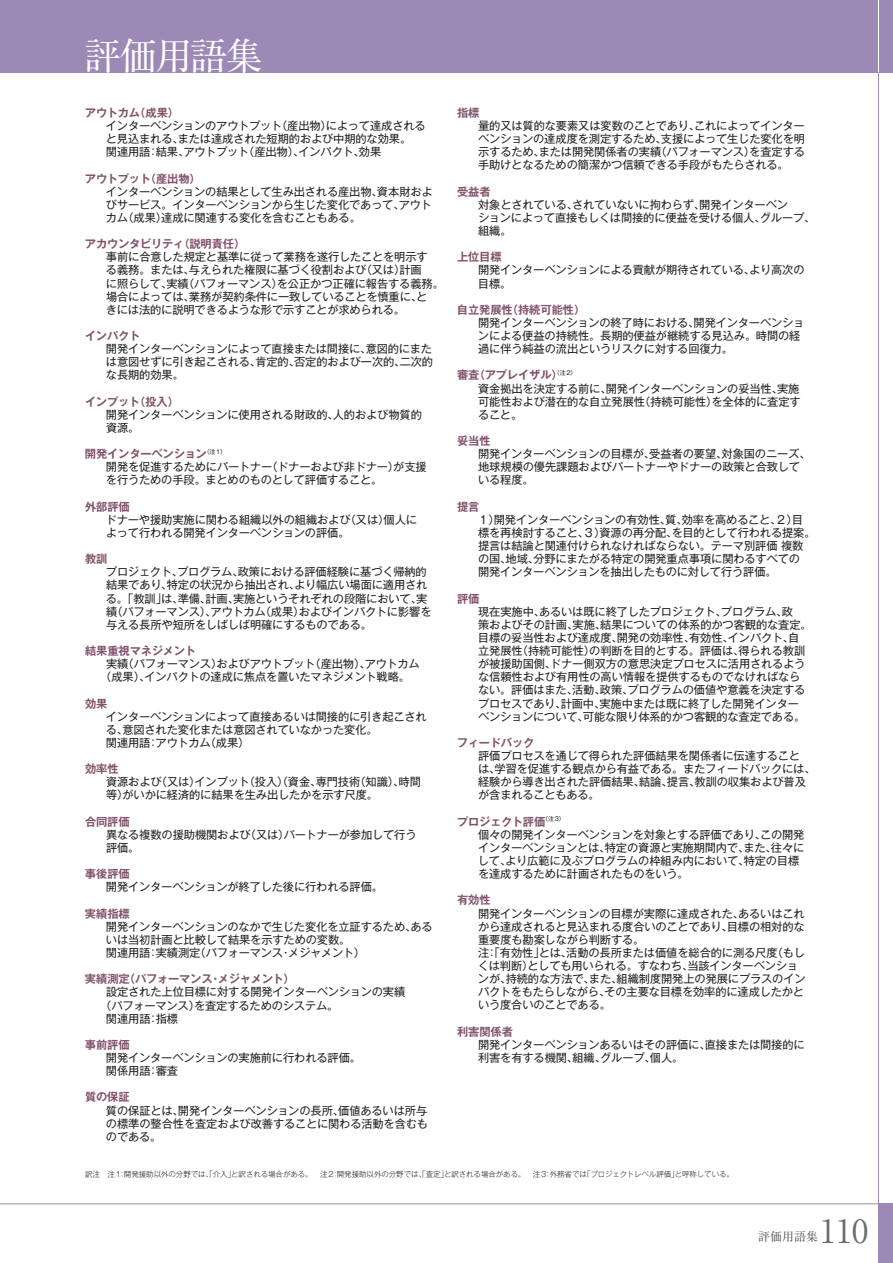
<style>
.page{position:relative;width:893px;height:1263px;background:#fff}
.page>*{position:absolute;margin:0;border:0;box-sizing:border-box;transform-origin:0 0}
.t1{font:39px "Ryumin Pro";letter-spacing:-.05em;color:#fff}
.t2{font:32.1px "Ryumin Pro";color:#6c6d70}
.t3{font:12px "Ryumin Pro";color:#57585a}
.t4{font:11.25px/13.2px "Gothic MB101 Pro";letter-spacing:-.015em;color:#231f20}
.t5{font:700 11.25px "Gothic MB101 Pro De";letter-spacing:-.015em;color:#81526c}
.t6{font:300 7.5px "Gothic MB101 Pro";letter-spacing:-.01em;color:#231f20}
.s1{font-family:"Gothic MB101 Pro De";font-weight:700;color:#81526c}
</style>
<div class="page">
<div style="left:0;top:0;width:893px;height:72px;background:#9c89b5"></div>
<hr style="left:878px;top:0;width:1px;height:1263px;background:#9c89b5">
<hr style="left:0;top:1203px;width:893px;height:1px;background:#9c89b5">
<div style="left:878px;top:1203px;width:15px;height:60px;background:#9c89b5"></div>
<hr style="left:878px;top:0;width:1px;height:72px;background:#fff">
<p class="t1" style="left:84px;top:25px;width:188px">評価用語集</p>
<p class="t4" style="left:106px;top:104px;width:321px;text-indent:-21px"><span class="s1">アウトカム（成果）<br></span>インターベンションのアウトプット（産出物）によって達成されると見込まれる、または達成された短期的および中期的な効果。<br>関連用語：結果、アウトプット（産出物）、インパクト、効果</p>
<p class="t4" style="left:106px;top:170px;width:328px;text-indent:-21px"><span class="s1">アウトプット（産出物）<br></span>インターベンションの結果として生み出される産出物、資本財およびサービス。インターベンションから生じた変化であって、アウトカム（成果）達成に関連する変化を含むこともある。</p>
<p class="t4" style="left:106px;top:236px;width:339px;text-indent:-21px"><span class="s1">アカウンタビリティ（説明責任）<br></span>事前に合意した規定と基準に従って業務を遂行したことを明示す<br>る義務。または、与えられた権限に基づく役割および（又は）計画<br>に照らして、実績（パフォーマンス）を公正かつ正確に報告する義務。場合によっては、業務が契約条件に一致していることを慎重に、と<br>きには法的に説明できるような形で示すことが求められる。</p>
<p class="t4" style="left:106px;top:328px;width:329px;text-indent:-21px"><span class="s1">インパクト<br></span>開発インターベンションによって直接または間接に、意図的にまたは意図せずに引き起こされる、肯定的、否定的および一次的、二次的な長期的効果。</p>
<p class="t4" style="left:106px;top:393px;width:317px;text-indent:-21px"><span class="s1">インプット（投入）<br></span>開発インターベンションに使用される財政的、人的および物質的資源。</p>
<p class="t4" style="left:106px;top:446px;width:322px;text-indent:-21px"><span class="s1">開発インターベンション</span><sup>（注1）<br></sup>開発を促進するためにパートナー（ドナーおよび非ドナー）が支援を行うための手段。まとめのものとして評価すること。</p>
<p class="t4" style="left:106px;top:498px;width:313px;text-indent:-21px"><span class="s1">外部評価<br></span>ドナーや援助実施に関わる組織以外の組織および（又は）個人によって行われる開発インターベンションの評価。</p>
<p class="t4" style="left:106px;top:551px;width:327px;text-indent:-21px"><span class="s1">教訓<br></span>プロジェクト、プログラム、政策における評価経験に基づく帰納的結果であり、特定の状況から抽出され、より幅広い場面に適用される。「教訓」は、準備、計画、実施というそれぞれの段階において、実績（パフォーマンス）、アウトカム（成果）およびインパクトに影響を与える長所や短所をしばしば明確にするものである。</p>
<p class="t5" style="left:85px;top:641px;width:112px">結果重視マネジメント</p>
<p class="t4" style="left:106px;top:656px;width:315px">実績（パフォーマンス）およびアウトプット（産出物）、アウトカム</p>
<p class="t4" style="left:100px;top:669px;width:311px">（成果）、インパクトの達成に焦点を置いたマネジメント戦略。</p>
<p class="t4" style="left:106px;top:695px;width:322px;text-indent:-21px"><span class="s1">効果<br></span>インターベンションによって直接あるいは間接的に引き起こされる、意図された変化または意図されていなかった変化。<br>関連用語：アウトカム（成果）</p>
<p class="t4" style="left:106px;top:761px;width:316px;text-indent:-21px"><span class="s1">効率性<br></span>資源および（又は）インプット（投入）（資金、専門技術（知識）、時間等）がいかに経済的に結果を生み出したかを示す尺度。</p>
<p class="t4" style="left:106px;top:813px;width:312px;text-indent:-21px"><span class="s1">合同評価<br></span>異なる複数の援助機関および（又は）パートナーが参加して行う評価。</p>
<p class="t4" style="left:106px;top:866px;width:279px;text-indent:-21px"><span class="s1">事後評価<br></span>開発インターベンションが終了した後に行われる評価。</p>
<p class="t4" style="left:106px;top:905px;width:328px;text-indent:-21px"><span class="s1">実績指標<br></span>開発インターベンションのなかで生じた変化を立証するため、あるいは当初計画と比較して結果を示すための変数。<br>関連用語：実績測定（パフォーマンス・メジャメント）</p>
<p class="t5" style="left:85px;top:969px;width:211px">実績測定（パフォーマンス・メジャメント）</p>
<p class="t4" style="left:106px;top:984px;width:301px">設定された上位目標に対する開発インターベンションの実績</p>
<p class="t4" style="left:100px;top:997px;width:240px">（パフォーマンス）を査定するためのシステム。</p>
<p class="t4" style="left:106px;top:1010px;width:74px">関連用語：指標</p>
<p class="t4" style="left:106px;top:1036px;width:257px;text-indent:-21px"><span class="s1">事前評価<br></span>開発インターベンションの実施前に行われる評価。関係用語：審査</p>
<p class="t4" style="left:106px;top:1089px;width:324px;text-indent:-21px"><span class="s1">質の保証<br></span>質の保証とは、開発インターベンションの長所、価値あるいは所与の標準の整合性を査定および改善することに関わる活動を含むものである。</p>
<p class="t4" style="left:478px;top:104px;width:328px;text-indent:-21px"><span class="s1">指標<br></span>量的又は質的な要素又は変数のことであり、これによってインターベンションの達成度を測定するため、支援によって生じた変化を明示するため、または開発関係者の実績（パフォーマンス）を査定する手助けとなるための簡潔かつ信頼できる手段がもたらされる。</p>
<p class="t4" style="left:478px;top:183px;width:339px;text-indent:-21px"><span class="s1">受益者<br></span>対象とされている、されていないに拘わらず、開発インターベン<br>ションによって直接もしくは間接的に便益を受ける個人、グループ、組織。</p>
<p class="t4" style="left:478px;top:249px;width:328px;text-indent:-21px"><span class="s1">上位目標<br></span>開発インターベンションによる貢献が期待されている、より高次の目標。</p>
<p class="t4" style="left:478px;top:301px;width:328px;text-indent:-21px"><span class="s1">自立発展性（持続可能性）<br></span>開発インターベンションの終了時における、開発インターベンションによる便益の持続性。長期的便益が継続する見込み。時間の経過に伴う純益の流出というリスクに対する回復力。</p>
<p class="t4" style="left:478px;top:367px;width:324px;text-indent:-21px"><span class="s1">審査（アプレイザル）</span><sup>（注2）<br></sup>資金拠出を決定する前に、開発インターベンションの妥当性、実施可能性および潜在的な自立発展性（持続可能性）を全体的に査定すること。</p>
<p class="t4" style="left:478px;top:433px;width:334px;text-indent:-21px"><span class="s1">妥当性<br></span>開発インターベンションの目標が、受益者の要望、対象国のニーズ、地球規模の優先課題およびパートナーやドナーの政策と合致している程度。</p>
<p class="t4" style="left:478px;top:498px;width:339px;text-indent:-21px"><span class="s1">提言<br></span>１）開発インターベンションの有効性、質、効率を高めること、２）目標を再検討すること、３）資源の再分配、を目的として行われる提案。提言は結論と関連付けられなければならない。テーマ別評価複数の国、地域、分野にまたがる特定の開発重点事項に関わるすべての<br>開発インターベンションを抽出したものに対して行う評価。</p>
<p class="t4" style="left:478px;top:590px;width:335px;text-indent:-21px"><span class="s1">評価<br></span>現在実施中、あるいは既に終了したプロジェクト、プログラム、政<br>策およびその計画、実施、結果についての体系的かつ客観的な査定。目標の妥当性および達成度、開発の効率性、有効性、インパクト、自立発展性（持続可能性）の判断を目的とする。評価は、得られる教訓が被援助国側、ドナー側双方の意思決定プロセスに活用されるような信頼性および有用性の高い情報を提供するものでなければならない。評価はまた、活動、政策、プログラムの価値や意義を決定するプロセスであり、計画中、実施中または既に終了した開発インターベンションについて、可能な限り体系的かつ客観的な査定である。</p>
<p class="t4" style="left:478px;top:734px;width:339px;text-indent:-21px"><span class="s1">フィードバック<br></span>評価プロセスを通じて得られた評価結果を関係者に伝達すること<br>は、学習を促進する観点から有益である。またフィードバックには、経験から導き出された評価結果、結論、提言、教訓の収集および普及が含まれることもある。</p>
<p class="t4" style="left:478px;top:813px;width:328px;text-indent:-21px"><span class="s1">プロジェクト評価</span><sup>（注3）<br></sup>個々の開発インターベンションを対象とする評価であり、この開発インターベンションとは、特定の資源と実施期間内で、また、往々にして、より広範に及ぶプログラムの枠組み内において、特定の目標を達成するために計画されたものをいう。</p>
<p class="t4" style="left:478px;top:892px;width:329px;text-indent:-21px"><span class="s1">有効性<br></span>開発インターベンションの目標が実際に達成された、あるいはこれから達成されると見込まれる度合いのことであり、目標の相対的な重要度も勘案しながら判断する。<br>注：「有効性」とは、活動の長所または価値を総合的に測る尺度（もしくは判断）としても用いられる。すなわち、当該インターベンションが、持続的な方法で、また、組織制度開発上の発展にプラスのインパクトをもたらしながら、その主要な目標を効率的に達成したかという度合いのことである。</p>
<p class="t4" style="left:478px;top:1023px;width:328px;text-indent:-21px"><span class="s1">利害関係者<br></span>開発インターベンションあるいはその評価に、直接または間接的に利害を有する機関、組織、グループ、個人。</p>
<p class="t6" style="left:85px;top:1168px;width:650px">訳注　注1：開発援助以外の分野では、「介入」と訳される場合がある。　注2：開発援助以外の分野では、「査定」と訳される場合がある。　注3：外務省では「プロジェクトレベル評価」と呼称している。</p>
<p class="t2" style="left:820px;top:1206px;width:50px">110</p>
<p class="t3" style="left:758px;top:1227px;width:62px">評価用語集</p>
</div>
